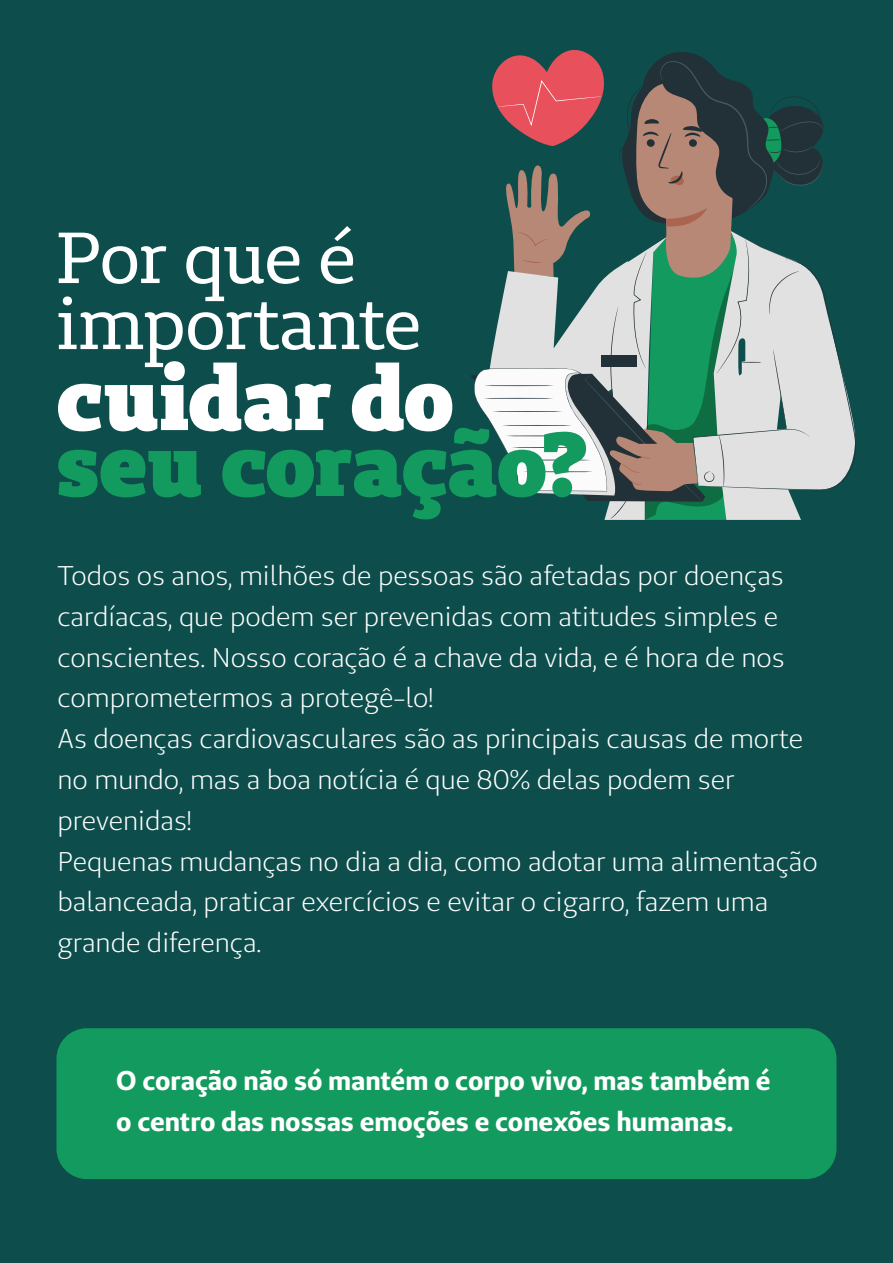
<style>
.page{position:relative;width:893px;height:1263px;background:#0d4e4c}
.page>*{position:absolute;margin:0;border:0;box-sizing:border-box;transform-origin:0 0}
.t1{font:900 90px "Unimed Slab";letter-spacing:-.015em;color:#139a5e}
.t2{font:900 90px "Unimed Slab";color:#fff}
.t3{font:72px/66px "Unimed Slab";letter-spacing:-.005em;color:#fff}
.t4{font:27px/40.8px "Unimed Sans";color:#fff}
.t5{font:700 27px/40.8px "Unimed Sans";color:#fff}
</style>
<div class="page">
<div style="left:56px;top:1028px;width:780px;height:151px;background:#139a5e;border-radius:30px"></div>
<svg style="left:470px;top:50px;width:386px;height:470px"></svg>
<h2 class="t3" style="left:56px;top:224px;width:366px">Por que é importante</h2>
<h1 class="t2" style="left:56px;top:338px;width:399px">cuidar do</h1>
<h1 class="t1" style="left:56px;top:404px;width:533px">seu coração?</h1>
<p class="t4" style="left:58px;top:555px;width:762px">Todos os anos, milhões de pessoas são afetadas por doenças cardíacas, que podem ser prevenidas com atitudes simples e conscientes. Nosso coração é a chave da vida, e é hora de nos comprometermos a protegê-lo!<br>As doenças cardiovasculares são as principais causas de morte no mundo, mas a boa notícia é que 80% delas podem ser prevenidas!<br>Pequenas mudanças no dia a dia, como adotar uma alimentação balanceada, praticar exercícios e evitar o cigarro, fazem uma grande diferença.</p>
<p class="t5" style="left:116px;top:1060px;width:656px">O coração não só mantém o corpo vivo, mas também é o centro das nossas emoções e conexões humanas.</p>
</div>
